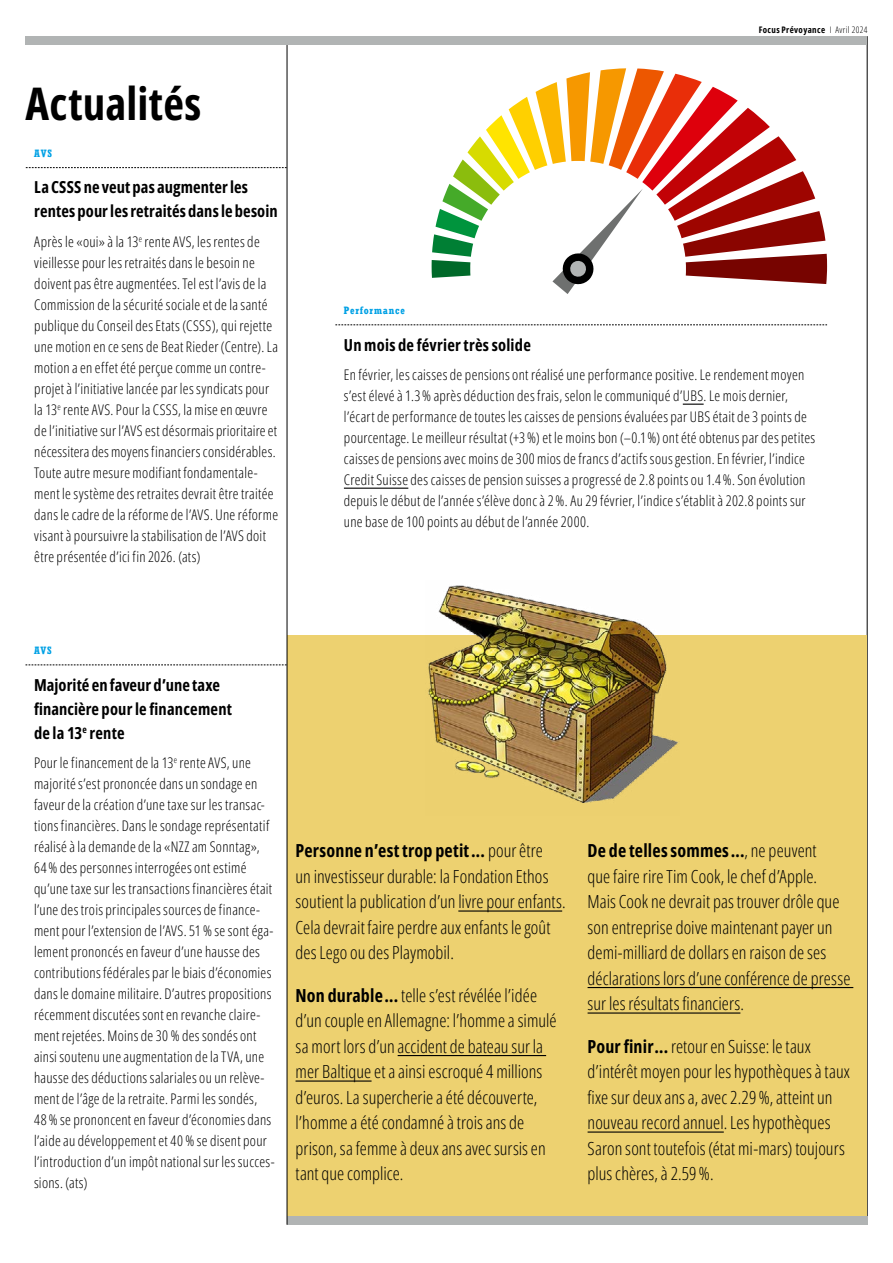
<style>
.page{position:relative;width:893px;height:1263px;background:#fff}
.page>*{position:absolute;margin:0;border:0;box-sizing:border-box;transform-origin:0 0}
.t1{font:700 45px "Open Sans Condensed";letter-spacing:.005em;color:#000}
.t2{font:300 18px/25.5px "Open Sans Condensed";letter-spacing:.005em;color:#000}
.t3{font:700 16.5px/24px "Open Sans Condensed";letter-spacing:.01em;color:#000}
.t4{font:300 14.7px/21px "Open Sans Condensed";letter-spacing:.02em;color:#000}
.t5{font:700 condensed 10.5px "Rockwell";letter-spacing:.07em;color:#00a1e5}
.t6{font:700 9px "Open Sans Condensed";letter-spacing:.04em;color:#000}
.s1{font-weight:300}
.s2{font-weight:700}
</style>
<div class="page">
<hr style="left:867px;top:36px;width:1px;height:1189px;background:#000">
<div style="left:26px;top:36px;width:841px;height:9px;background:#b1b4b4"></div>
<div style="left:287px;top:635px;width:580px;height:590px;background:#edd170"></div>
<hr style="left:458px;top:910px;width:104px;height:1px;background:#000">
<hr style="left:398px;top:1055px;width:148px;height:1px;background:#000">
<hr style="left:296px;top:1080px;width:76px;height:1px;background:#000">
<hr style="left:588px;top:987px;width:265px;height:1px;background:#000">
<hr style="left:588px;top:1012px;width:152px;height:1px;background:#000">
<hr style="left:588px;top:1131px;width:136px;height:1px;background:#000">
<div style="left:287px;top:1216px;width:580px;height:9px;background:#b1b4b4"></div>
<svg style="left:335px;top:324px;width:492px;height:1px"></svg>
<svg style="left:683px;top:404px;width:21px;height:1px"></svg>
<hr style="left:344px;top:488px;width:64px;height:1px;background:#000">
<svg style="left:26px;top:167px;width:261px;height:1px"></svg>
<svg style="left:26px;top:665px;width:261px;height:1px"></svg>
<svg style="left:432px;top:68px;width:395px;height:226px"></svg>
<hr style="left:287px;top:45px;width:1px;height:1180px;background:#000">
<img style="left:428px;top:585px;width:250px;height:218px">
<h1 class="t1" style="left:26px;top:72px;width:177px">Actualités</h1>
<p class="t5" style="left:34px;top:147px;width:19px">AVS</p>
<p class="t3" style="left:34px;top:175px;width:245px">La CSSS ne veut pas augmenter les rentes pour les retraités dans le besoin</p>
<p class="t4" style="left:34px;top:231px;width:245px">Après le «oui» à la 13<sup>e</sup> rente AVS, les rentes de vieillesse pour les retraités dans le besoin ne doivent pas être augmentées. Tel est l’avis de la Commission de la sécurité sociale et de la santé publique du Conseil des Etats (CSSS), qui rejette une motion en ce sens de Beat Rieder (Centre). La motion a en effet été perçue comme un contre&shy;projet à l’initiative lancée par les syndicats pour la 13<sup>e</sup> rente AVS. Pour la CSSS, la mise en œuvre de l’initiative sur l’AVS est désormais prioritaire et nécessitera des moyens financiers considérables.<br>Toute autre mesure modifiant fondamentale&shy;ment le système des retraites devrait être traitée dans le cadre de la réforme de l’AVS. Une réforme visant à poursuivre la stabilisation de l’AVS doit être présentée d’ici fin 2026. (ats)</p>
<p class="t6" style="left:759px;top:24px;width:110px">Focus Prévoyance <span class="s1">I Avril 2024</span></p>
<p class="t5" style="left:344px;top:304px;width:63px">Performance</p>
<p class="t3" style="left:344px;top:332px;width:189px">Un mois de février très solide</p>
<p class="t4" style="left:344px;top:364px;width:473px">En février, les caisses de pensions ont réalisé une performance positive. Le rendement moyen s’est élevé à 1.3 % après déduction des frais, selon le communiqué d’UBS. Le mois dernier, l’écart de performance de toutes les caisses de pensions évaluées par UBS était de 3 points de pourcentage. Le meilleur résultat (+3 %) et le moins bon (–0.1%) ont été obtenus par des petites caisses de pensions avec moins de 300 mios de francs d’actifs sous gestion. En février, l’indice Credit Suisse des caisses de pension suisses a progressé de 2.8 points ou 1.4%. Son évolution depuis le début de l’année s’élève donc à 2 %. Au 29 février, l’indice s’établit à 202.8 points sur une base de 100 points au début de l’année 2000.</p>
<p class="t5" style="left:34px;top:644px;width:19px">AVS</p>
<p class="t3" style="left:34px;top:672px;width:200px">Majorité en faveur d’une taxe financière pour le financement de la 13<sup>e</sup> rente</p>
<p class="t4" style="left:34px;top:752px;width:242px">Pour le financement de la 13<sup>e</sup> rente AVS, une majorité s’est prononcée dans un sondage en faveur de la création d’une taxe sur les transac&shy;tions financières. Dans le sondage représentatif réalisé à la demande de la «NZZ am Sonntag», 64% des personnes interrogées ont estimé qu’une taxe sur les transactions financières était l’une des trois principales sources de finance&shy;ment pour l’extension de l’AVS. 51 % se sont éga&shy;lement prononcés en faveur d’une hausse des contributions fédérales par le biais d’économies dans le domaine militaire. D’autres propositions récemment discutées sont en revanche claire&shy;ment rejetées. Moins de 30 % des sondés ont ainsi soutenu une augmentation de la TVA, une hausse des déductions salariales ou un relève&shy;ment de l’âge de la retraite. Parmi les sondés,<br>48 % se prononcent en faveur d’économies dans l’aide au développement et 40 % se disent pour l’introduction d’un impôt national sur les succes&shy;sions. (ats)</p>
<p class="t2" style="left:296px;top:837px;width:272px"><span class="s2">Personne n’est trop petit…</span> pour être<br>un investisseur durable: la Fondation Ethos soutient la publication d’un livre pour enfants.<br>Cela devrait faire perdre aux enfants le goût des Lego ou des Playmobil.</p>
<p class="t2" style="left:296px;top:982px;width:263px"><span class="s2">Non durable…</span> telle s’est révélée l’idée d’un couple en Allemagne: l’homme a simulé sa mort lors d’un accident de bateau sur la mer Baltique et a ainsi escroqué 4 millions d’euros. La supercherie a été découverte, l’homme a été condamné à trois ans de prison, sa femme à deux ans avec sursis en tant que complice.</p>
<p class="t2" style="left:588px;top:837px;width:264px"><span class="s2">De de telles sommes…</span>, ne peuvent<br>que faire rire Tim Cook, le chef d’Apple.<br>Mais Cook ne devrait pas trouver drôle que son entreprise doive maintenant payer un demi-milliard de dollars en raison de ses déclarations lors d’une conférence de presse sur les résultats financiers.</p>
<p class="t2" style="left:588px;top:1033px;width:264px"><span class="s2">Pour finir…</span> retour en Suisse: le taux d’intérêt moyen pour les hypothèques à taux fixe sur deux ans a, avec 2.29 %, atteint un nouveau record annuel. Les hypothèques Saron sont toutefois (état mi-mars) toujours plus chères, à 2.59 %.</p>
</div>
